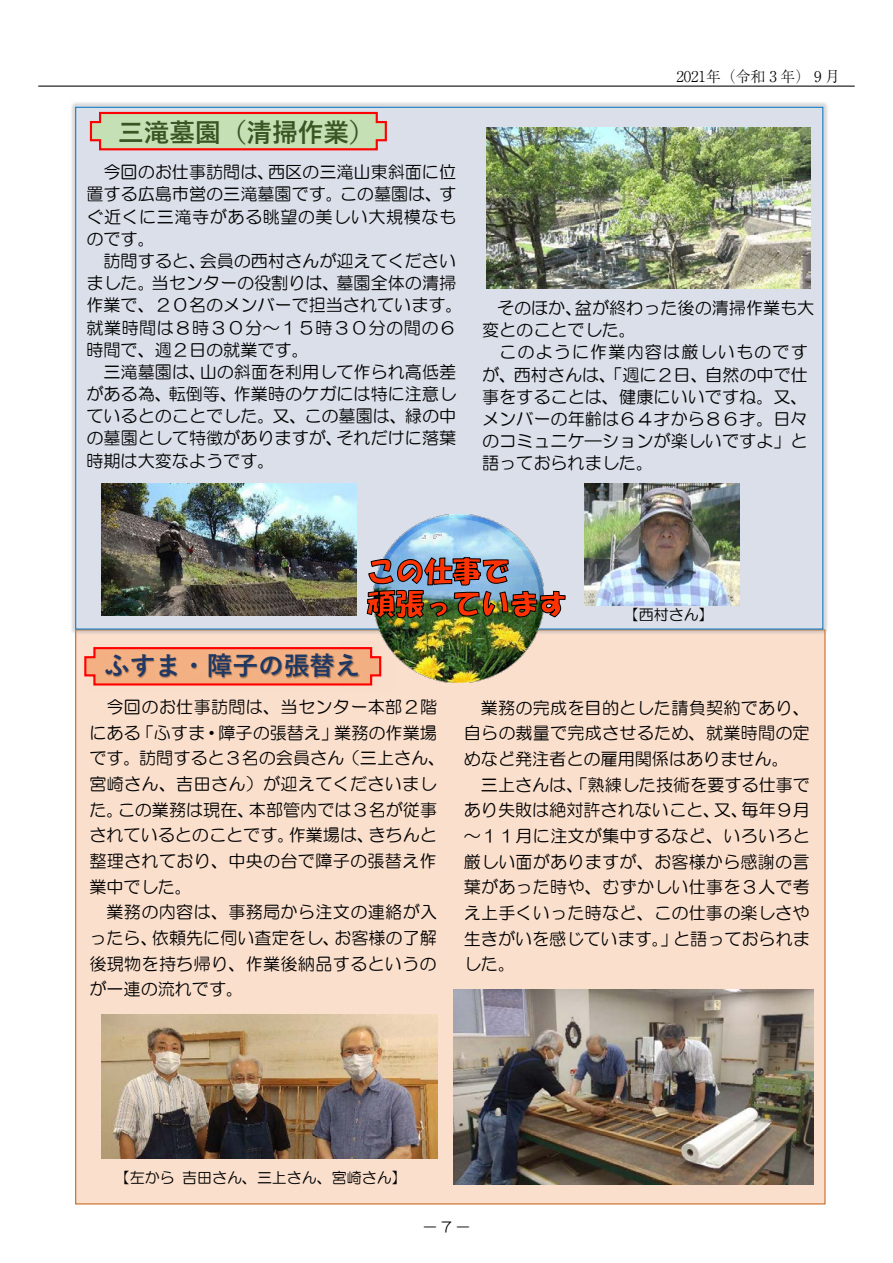
<style>
.page{position:relative;width:893px;height:1263px;background:#fff}
.page>*{position:absolute;margin:0;border:0;box-sizing:border-box;transform-origin:0 0}
.t1{font:700 25.65px "Yu Gothic";color:#385623}
.t2{font:700 25.65px "Yu Gothic";color:#1f3864}
.t3{font:17.1px/25.7px "HG Maru Gothic MPRO";color:#000;text-align:justify}
.t4{font:15px "HG Maru Gothic MPRO";color:#000}
.t5{font:300 14.85px "Ryumin Pro";color:#000}
.t6{font:13.8px "HG Maru Gothic MPRO";color:#000;scale:1.1 1}
</style>
<div class="page">
<div style="left:76px;top:630px;width:749px;height:574px;background:#fadfcd"></div>
<img style="left:71px;top:102px;width:757px;height:534px">
<div style="left:76px;top:107px;width:747px;height:522px;background:#dadfe9"></div>
<svg style="left:89px;top:111px;width:298px;height:40px;background:#cdc5a2"></svg>
<img style="left:86px;top:647px;width:255px;height:39px">
<img style="left:341px;top:647px;width:33px;height:39px">
<img style="left:374px;top:514px;width:170px;height:168px">
<img style="left:486px;top:127px;width:325px;height:162px">
<img style="left:453px;top:989px;width:360px;height:196px">
<img style="left:102px;top:483px;width:255px;height:132px">
<img style="left:102px;top:1014px;width:336px;height:144px">
<img style="left:585px;top:484px;width:155px;height:122px">
<img style="left:367px;top:557px;width:198px;height:61px">
<hr style="left:38px;top:86px;width:817px;height:1px;background:#000">
<h1 class="t1" style="left:118px;top:118px;width:258px">三滝墓園（清掃作業）</h1>
<p class="t3" style="left:86px;top:161px;width:371px;line-height:22.2px;text-indent:17px">今回のお仕事訪問は、西区の三滝山東斜面に位置する広島市営の三滝墓園です。この墓園は、すぐ近くに三滝寺がある眺望の美しい大規模なものです。</p>
<p class="t3" style="left:86px;top:250px;width:378px;line-height:22.2px;text-align:left;text-indent:17px">訪問すると、会員の西村さんが迎えてくださいました。当センターの役割りは、墓園全体の清掃作業で、２０名のメンバーで担当されています。就業時間は８時３０分～１５時３０分の間の６時間で、週２日の就業です。</p>
<p class="t3" style="left:86px;top:360px;width:371px;line-height:22.2px;text-indent:17px">三滝墓園は、山の斜面を利用して作られ高低差がある為、転倒等、作業時のケガには特に注意しているとのことでした。又、この墓園は、緑の中の墓園として特徴がありますが、それだけに落葉時期は大変なようです。</p>
<p class="t5" style="left:676px;top:65px;width:180px">2021年（令和 3 年） 9 月　</p>
<p class="t3" style="left:482px;top:297px;width:334px;line-height:22.2px;text-indent:15px">そのほか、盆が終わった後の清掃作業も大変とのことでした。</p>
<p class="t3" style="left:482px;top:341px;width:327px;line-height:22.2px;text-indent:17px">このように作業内容は厳しいものですが、西村さんは、「週に２日、自然の中で仕事をすることは、健康にいいですね。又、メンバーの年齢は６４才から８６才。日々のコミュニケ―ションが楽しいですよ」と語っておられました。</p>
<h1 class="t2" style="left:104px;top:651px;width:258px">ふすま・障子の張替え</h1>
<p class="t3" style="left:89px;top:694px;width:358px;text-align:left;text-indent:17px">今回のお仕事訪問は、当センター本部２階にある「ふすま・障子の張替え」業務の作業場です。訪問すると３名の会員さん（三上さん、宮崎さん、吉田さん）が迎えてくださいました。この業務は現在、本部管内では３名が従事されているとのことです。作業場は、きちんと整理されており、中央の台で障子の張替え作業中でした。</p>
<p class="t3" style="left:89px;top:899px;width:349px;text-indent:17px">業務の内容は、事務局から注文の連絡が入ったら、依頼先に伺い査定をし、お客様の了解後現物を持ち帰り、作業後納品するというのが一連の流れです。</p>
<p class="t4" style="left:624px;top:607px;width:91px">【西村さん】</p>
<p class="t3" style="left:464px;top:695px;width:347px;text-indent:17px">業務の完成を目的とした請負契約であり、自らの裁量で完成させるため、就業時間の定めなど発注者との雇用関係はありません。</p>
<p class="t3" style="left:464px;top:772px;width:348px;text-indent:17px">三上さんは、「熟練した技術を要する仕事であり失敗は絶対許されないこと、又、毎年９月～１１月に注文が集中するなど、いろいろと厳しい面がありますが、お客様から感謝の言葉があった時や、むずかしい仕事を３人で考え上手くいった時など、この仕事の楽しさや生きがいを感じています。」と語っておられました。</p>
<p class="t4" style="left:115px;top:1170px;width:293px">【左から吉田さん、三上さん、宮崎さん】</p>
<p class="t6" style="left:422px;top:1220px;width:45px">－7－</p>
</div>
